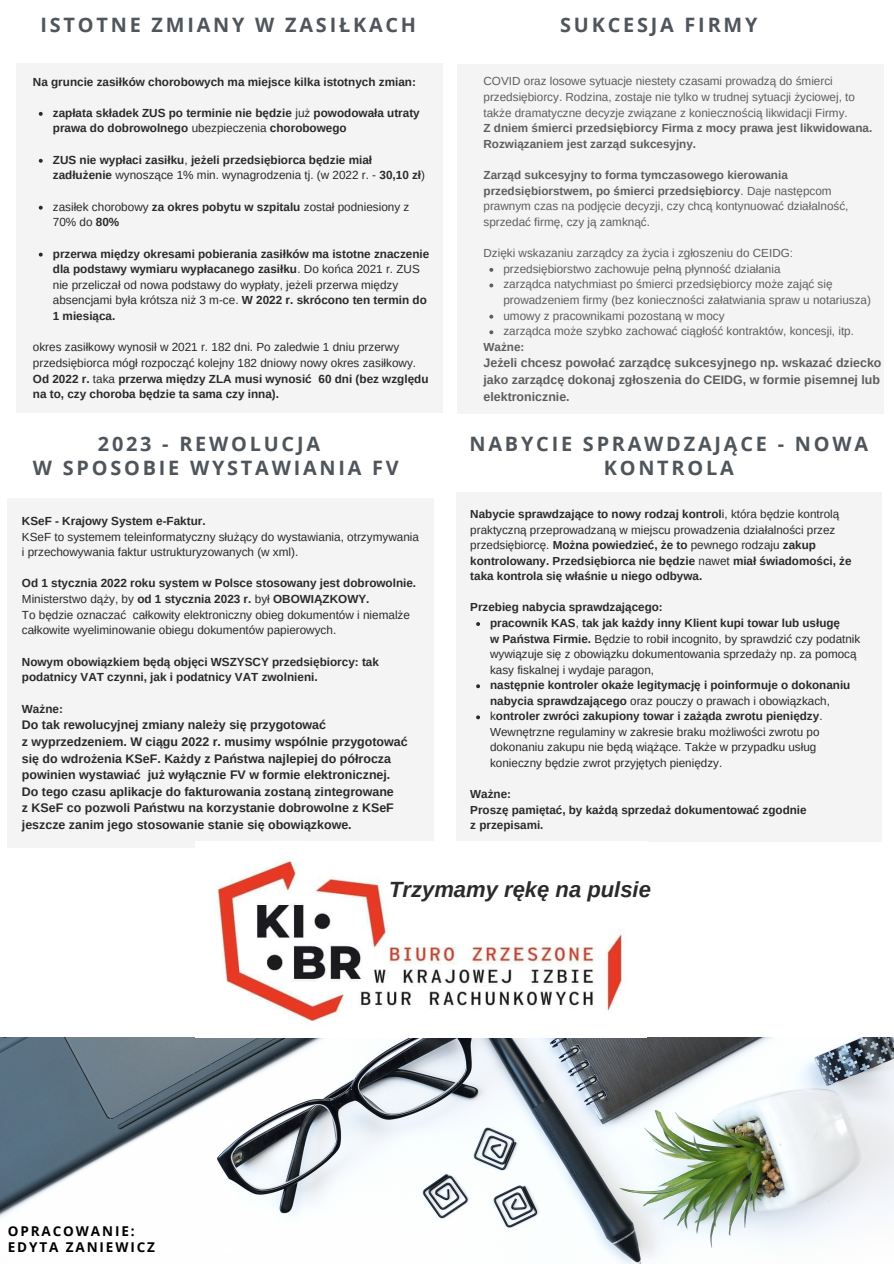
<style>
.page{position:relative;width:894px;height:1264px;background:#fff}
.page>*{position:absolute;margin:0;border:0;box-sizing:border-box;transform-origin:0 0}
.t1{font:italic 700 22.05px "Arimo";color:#2a2a2a}
.t2{font:700 19.8px/23.7px "Open Sans";letter-spacing:.14em;color:#4f555b;text-align:center}
.t3{font:700 13.5px "Open Sans";letter-spacing:.14em;color:#000}
.t4{font:700 12.45px/16.6px "Arimo";color:#2a2a2a;text-align:justify}
.t5{font:11.7px/15.6px "Arimo";color:#2a2a2a}
.t6{font:700 11.7px/15.6px "Arimo";color:#2a2a2a}
.s1{font-weight:400}
.s2{font-weight:700}
</style>
<div class="page">
<div style="left:8px;top:498px;width:425px;height:349px;background:#f4f4f4"></div>
<div style="left:455px;top:492px;width:426px;height:349px;background:#f4f4f4"></div>
<div style="left:17px;top:64px;width:425px;height:349px;background:#f4f4f4"></div>
<div style="left:457px;top:65px;width:425px;height:349px;background:#f4f4f4"></div>
<img style="left:0;top:1037px;width:893px;height:226px">
<img style="left:195px;top:841px;width:429px;height:181px">
<svg style="left:39px;top:112px;width:4px;height:4px"></svg>
<svg style="left:39px;top:159px;width:4px;height:4px"></svg>
<svg style="left:39px;top:206px;width:4px;height:4px"></svg>
<svg style="left:39px;top:253px;width:4px;height:3px"></svg>
<svg style="left:476px;top:622px;width:4px;height:4px"></svg>
<svg style="left:476px;top:684px;width:4px;height:4px"></svg>
<svg style="left:476px;top:715px;width:4px;height:4px"></svg>
<p class="t2" style="left:40px;top:12px;width:377px">ISTOTNE ZMIANY W ZASIŁKACH</p>
<p class="t2" style="left:560px;top:12px;width:199px">SUKCESJA FIRMY</p>
<p class="t6" style="left:33px;top:74px;width:384px">Na gruncie zasiłków chorobowych ma miejsce kilka istotnych zmian:</p>
<p class="t6" style="left:53px;top:105px;width:368px">zapłata składek ZUS po terminie nie będzie <span class="s1">już</span> powodowała utraty prawa do dobrowolnego <span class="s1">ubezpieczenia</span> chorobowego</p>
<p class="t6" style="left:53px;top:152px;width:374px">ZUS nie wypłaci zasiłku<span class="s1">,</span> jeżeli przedsiębiorca będzie miał zadłużenie <span class="s1">wynoszące 1% min. wynagrodzenia tj. (w 2022 r. -</span> 30,10 zł<span class="s1">)</span></p>
<p class="t5" style="left:53px;top:199px;width:358px">zasiłek chorobowy <span class="s2">za okres pobytu w szpitalu</span> został podniesiony z<br>70% do <span class="s2">80%</span></p>
<p class="t6" style="left:53px;top:246px;width:378px">przerwa między okresami pobierania zasiłków ma istotne znaczenie dla podstawy wymiaru wypłacanego zasiłku<span class="s1">. Do końca 2021 r. ZUS nie przeliczał od nowa podstawy do wypłaty, jeżeli przerwa między absencjami była krótsza niż 3 m-ce.</span> W 2022 r. skrócono ten termin do 1 miesiąca.</p>
<p class="t5" style="left:33px;top:339px;width:397px">okres zasiłkowy wynosił w 2021 r. 182 dni. Po zaledwie 1 dniu przerwy przedsiębiorca mógł rozpocząć kolejny 182 dniowy nowy okres zasiłkowy.<br><span class="s2">Od 2022 r.</span> taka <span class="s2">przerwa między ZLA musi wynosić 60 dni (bez względu na to, czy choroba będzie ta sama czy inna).</span></p>
<p class="t2" style="left:98px;top:432px;width:224px">2023 - REWOLUCJA</p>
<p class="t2" style="left:33px;top:455px;width:367px">W SPOSOBIE WYSTAWIANIA FV</p>
<p class="t6" style="left:22px;top:513px;width:185px">KSeF - Krajowy System e-Faktur.</p>
<p class="t5" style="left:22px;top:528px;width:398px">KSeF to systemem teleinformatyczny służący do wystawiania, otrzymywania i przechowywania faktur ustrukturyzowanych (w xml).</p>
<p class="t6" style="left:22px;top:575px;width:396px">Od 1 stycznia 2022 roku system w Polsce stosowany jest dobrowolnie.</p>
<p class="t6" style="left:22px;top:591px;width:349px"><span class="s1">Ministerstwo dąży, by</span> od 1 stycznia 2023 r. <span class="s1">był</span> OBOWIĄZKOWY.</p>
<p class="t5" style="left:22px;top:607px;width:389px">To będzie oznaczać całkowity elektroniczny obieg dokumentów i niemalże całkowite wyeliminowanie obiegu dokumentów papierowych.</p>
<p class="t6" style="left:22px;top:654px;width:358px">Nowym obowiązkiem będą objęci WSZYSCY przedsiębiorcy: tak podatnicy VAT czynni, jak i podatnicy VAT zwolnieni.</p>
<p class="t6" style="left:22px;top:700px;width:43px">Ważne:</p>
<p class="t4" style="left:22px;top:716px;width:387px;text-align:left">Do tak rewolucyjnej zmiany należy się przygotować<br>z wyprzedzeniem. W ciągu 2022 r. musimy wspólnie przygotować się do wdrożenia KSeF. Każdy z Państwa najlepiej do półrocza powinien wystawiać już wyłącznie FV w formie elektronicznej.</p>
<p class="t4" style="left:22px;top:783px;width:373px">Do tego czasu aplikacje do fakturowania zostaną zintegrowane z KSeF co pozwoli Państwu na korzystanie dobrowolne z KSeF jeszcze zanim jego stosowanie stanie się obowiązkowe.</p>
<p class="t5" style="left:483px;top:74px;width:373px">COVID oraz losowe sytuacje niestety czasami prowadzą do śmierci przedsiębiorcy. Rodzina, zostaje nie tylko w trudnej sytuacji życiowej, to także dramatyczne decyzje związane z koniecznością likwidacji Firmy.</p>
<p class="t6" style="left:483px;top:120px;width:390px">Z dniem śmierci przedsiębiorcy Firma z mocy prawa jest likwidowana.</p>
<p class="t6" style="left:483px;top:136px;width:214px">Rozwiązaniem jest zarząd sukcesyjny.</p>
<p class="t5" style="left:483px;top:167px;width:366px"><span class="s2">Zarząd sukcesyjny to forma tymczasowego kierowania przedsiębiorstwem, po śmierci przedsiębiorcy</span>. Daje następcom prawnym czas na podjęcie decyzji, czy chcą kontynuować działalność, sprzedać firmę, czy ją zamknąć.</p>
<p class="t5" style="left:483px;top:245px;width:311px">Dzięki wskazaniu zarządcy za życia i zgłoszeniu do CEIDG:</p>
<p class="t5" style="left:503px;top:261px;width:278px">przedsiębiorstwo zachowuje pełną płynność działania</p>
<p class="t5" style="left:503px;top:276px;width:369px">zarządca natychmiast po śmierci przedsiębiorcy może zająć się prowadzeniem firmy (bez konieczności załatwiania spraw u notariusza)</p>
<p class="t5" style="left:503px;top:308px;width:222px">umowy z pracownikami pozostaną w mocy</p>
<p class="t5" style="left:503px;top:323px;width:352px">zarządca może szybko zachować ciągłość kontraktów, koncesji, itp.</p>
<p class="t6" style="left:483px;top:339px;width:42px">Ważne:</p>
<p class="t4" style="left:483px;top:355px;width:399px">Jeżeli chcesz powołać zarządcę sukcesyjnego np. wskazać dziecko jako zarządcę dokonaj zgłoszenia do CEIDG, w formie pisemnej lub elektronicznie.</p>
<p class="t2" style="left:469px;top:432px;width:400px">NABYCIE SPRAWDZAJĄCE - NOWA<br>KONTROLA</p>
<p class="t6" style="left:470px;top:506px;width:382px">Nabycie sprawdzające to nowy rodzaj kontrol<span class="s1">i, która będzie kontrolą praktyczną przeprowadzaną w miejscu prowadzenia działalności przez przedsiębiorcę.</span> Można powiedzieć, że to <span class="s1">pewnego rodzaju</span> zakup kontrolowany. Przedsiębiorca nie będzie <span class="s1">nawet</span> miał świadomości, że taka kontrola się właśnie u niego odbywa.</p>
<p class="t6" style="left:470px;top:599px;width:194px">Przebieg nabycia sprawdzającego:</p>
<p class="t5" style="left:490px;top:615px;width:371px"><span class="s2">pracownik KAS</span>, <span class="s2">tak jak każdy inny Klient kupi towar lub usługę<br>w Państwa Firmie.</span> Będzie to robił incognito, by sprawdzić czy podatnik wywiązuje się z obowiązku dokumentowania sprzedaży np. za pomocą kasy fiskalnej i wydaje paragon,</p>
<p class="t6" style="left:490px;top:677px;width:361px">następnie kontroler okaże legitymację i poinformuje o dokonaniu nabycia sprawdzającego <span class="s1">oraz pouczy o prawach i obowiązkach,</span></p>
<p class="t5" style="left:490px;top:708px;width:334px">k<span class="s2">ontroler zwróci zakupiony towar i zażąda zwrotu pieniędzy</span>.<br>Wewnętrzne regulaminy w zakresie braku możliwości zwrotu po dokonaniu zakupu nie będą wiążące. Także w przypadku usług konieczny będzie zwrot przyjętych pieniędzy.</p>
<p class="t6" style="left:470px;top:786px;width:42px">Ważne:</p>
<p class="t6" style="left:470px;top:801px;width:338px">Proszę pamiętać, by każdą sprzedaż dokumentować zgodnie z przepisami.</p>
<p class="t3" style="left:8px;top:1221px;width:128px">OPRACOWANIE:</p>
<p class="t3" style="left:8px;top:1237px;width:149px">EDYTA ZANIEWICZ</p>
<p class="t1" style="left:389px;top:876px;width:263px">Trzymamy rękę na pulsie</p>
</div>
